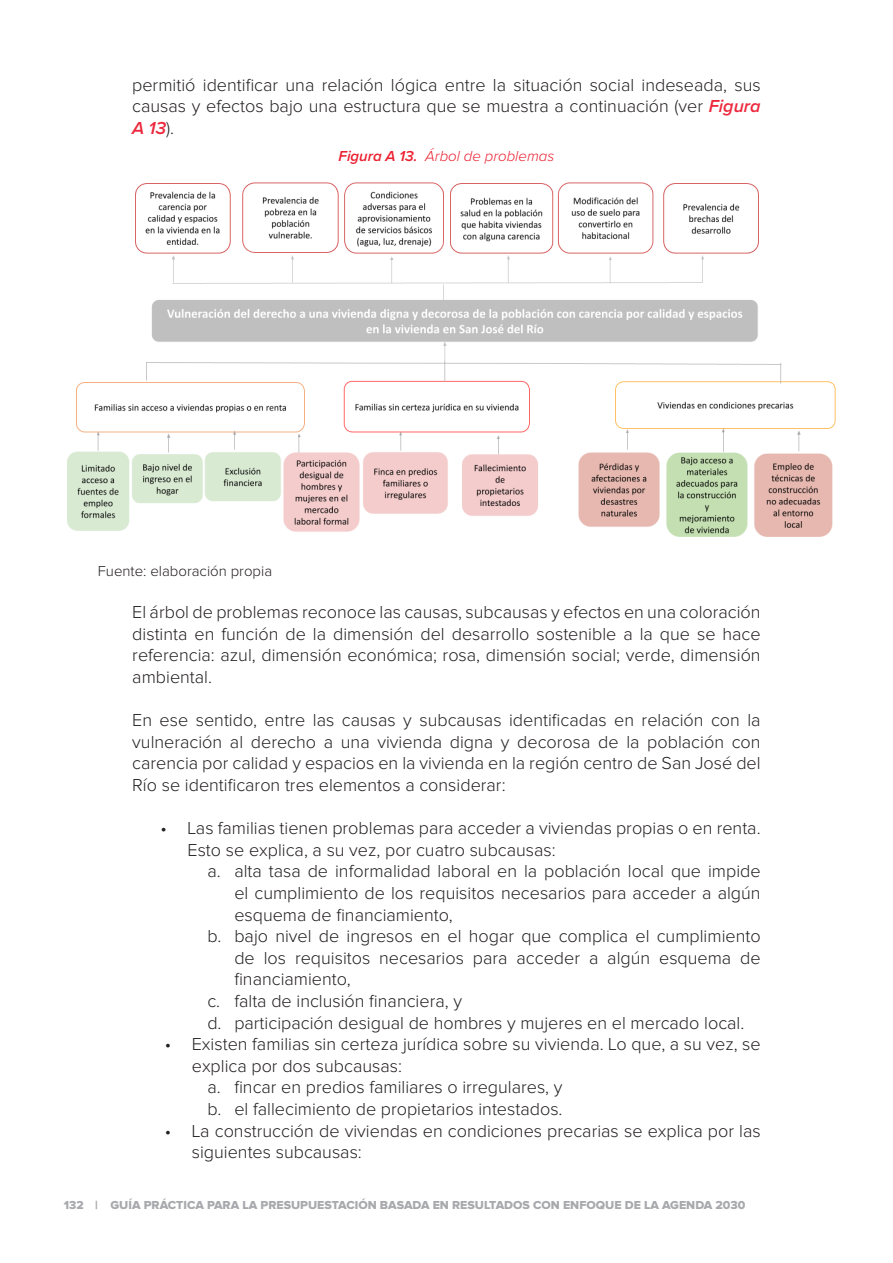
<style>
.page{position:relative;width:893px;height:1263px;background:#fff}
.page>*{position:absolute;margin:0;border:0;box-sizing:border-box;transform-origin:0 0}
.t1{font:300 18px/21.6px "Proxima Nova";color:#231f20;text-align:justify}
.t2{font:italic 300 15px "Proxima Nova";color:#ec2030}
.t3{font:300 15px "Proxima Nova";color:#231f20}
.t4{font:12px "Proxima Nova Extrabld";color:#a8a9ad}
.s1{font-weight:600;font-style:italic;color:#ed283d}
.s2{font-weight:600}
</style>
<div class="page">
<img style="left:67px;top:182px;width:769px;height:355px">
<p class="t1" style="left:132px;top:74px;width:630px">permitió identificar una relación lógica entre la situación social indeseada, sus causas y efectos bajo una estructura que se muestra a continuación (ver <span class="s1">Figura A 13</span>).</p>
<p class="t2" style="left:339px;top:149px;width:217px"><span class="s2">Figura A 13.</span> Árbol de problemas</p>
<p class="t3" style="left:98px;top:562px;width:176px">Fuente: elaboración propia</p>
<p class="t1" style="left:132px;top:602px;width:630px">El árbol de problemas reconoce las causas, subcausas y efectos en una coloración distinta en función de la dimensión del desarrollo sostenible a la que se hace referencia: azul, dimensión económica; rosa, dimensión social; verde, dimensión ambiental.</p>
<p class="t1" style="left:132px;top:710px;width:630px">En ese sentido, entre las causas y subcausas identificadas en relación con la vulneración al derecho a una vivienda digna y decorosa de la población con carencia por calidad y espacios en la vivienda en la región centro de San José del Río se identificaron tres elementos a considerar:</p>
<p class="t1" style="left:188px;top:818px;width:575px;text-indent:-27px">• Las familias tienen problemas para acceder a viviendas propias o en renta.<br>Esto se explica, a su vez, por cuatro subcausas:</p>
<p class="t1" style="left:207px;top:861px;width:555px">a. alta tasa de informalidad laboral en la población local que impide</p>
<p class="t1" style="left:234px;top:882px;width:528px">el cumplimiento de los requisitos necesarios para acceder a algún</p>
<p class="t1" style="left:234px;top:904px;width:220px">esquema de financiamiento,</p>
<p class="t1" style="left:207px;top:926px;width:555px">b. bajo nivel de ingresos en el hogar que complica el cumplimiento</p>
<p class="t1" style="left:234px;top:947px;width:528px">de los requisitos necesarios para acceder a algún esquema de</p>
<p class="t1" style="left:234px;top:969px;width:118px">financiamiento,</p>
<p class="t1" style="left:207px;top:990px;width:256px">c. falta de inclusión financiera, y</p>
<p class="t1" style="left:207px;top:1012px;width:538px">d. participación desigual de hombres y mujeres en el mercado local.</p>
<p class="t1" style="left:165px;top:1034px;width:597px">• Existen familias sin certeza jurídica sobre su vivienda. Lo que, a su vez, se</p>
<p class="t1" style="left:192px;top:1055px;width:212px">explica por dos subcausas:</p>
<p class="t1" style="left:207px;top:1077px;width:357px">a. fincar en predios familiares o irregulares, y</p>
<p class="t1" style="left:207px;top:1098px;width:357px">b. el fallecimiento de propietarios intestados.</p>
<p class="t1" style="left:192px;top:1120px;width:570px;text-indent:-27px">• La construcción de viviendas en condiciones precarias se explica por las siguientes subcausas:</p>
<p class="t4" style="left:64px;top:1198px;width:683px">132 | GUÍA PRÁCTICA PARA LA PRESUPUESTACIÓN BASADA EN RESULTADOS CON ENFOQUE DE LA AGENDA 2030</p>
</div>
